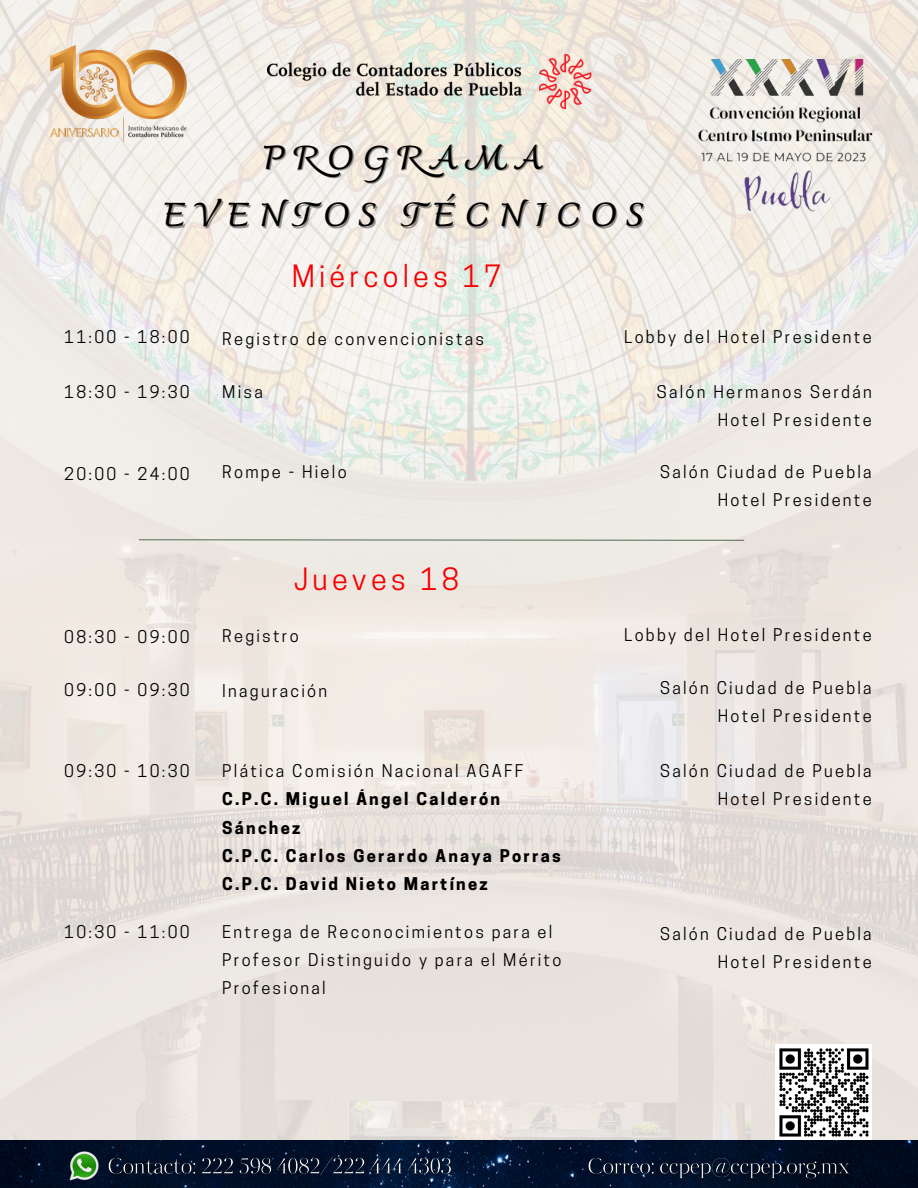
<style>
.page{position:relative;width:918px;height:1188px;background:#fff}
.page>*{position:absolute;margin:0;border:0;box-sizing:border-box;transform-origin:0 0}
.t1{font:700 33px/57.3px "Charmonman";letter-spacing:.28em;color:#000;text-align:center}
.t2{font:28.95px "Cooper Hewitt";letter-spacing:.145em;color:#f60000}
.t3{font:16.5px/28.2px "Cooper Hewitt";letter-spacing:.135em;color:#000;text-align:right}
.t4{font:700 16.5px/28.2px "Cooper Hewitt";letter-spacing:.135em;color:#000}
</style>
<div class="page">
<img style="left:0;top:0;width:918px;height:1140px">
<img style="left:696px;top:60px;width:176px;height:155px">
<img style="left:47px;top:39px;width:142px;height:110px">
<img style="left:268px;top:54px;width:326px;height:54px">
<svg style="left:138px;top:539px;width:607px;height:2px"></svg>
<img style="left:0;top:1140px;width:918px;height:48px">
<img style="left:776px;top:1044px;width:95px;height:96px">
<img style="left:98px;top:1143px;width:761px;height:45px">
<img style="left:70px;top:1151px;width:29px;height:30px">
<h1 class="t1" style="left:163px;top:129px;width:483px">PROGRAMA<br>EVENTOS TÉCNICOS</h1>
<h2 class="t2" style="left:292px;top:265px;width:211px">Miércoles 17</h2>
<p class="t3" style="left:64px;top:325px;width:127px">11:00 - 18:00</p>
<p class="t3" style="left:222px;top:327px;width:263px">Registro de convencionistas</p>
<p class="t3" style="left:222px;top:379px;width:42px">Misa</p>
<p class="t3" style="left:64px;top:380px;width:127px">18:30 - 19:30</p>
<p class="t3" style="left:64px;top:462px;width:127px">20:00 - 24:00</p>
<p class="t3" style="left:64px;top:625px;width:127px">08:30 - 09:00</p>
<p class="t3" style="left:222px;top:460px;width:126px">Rompe - Hielo</p>
<h2 class="t2" style="left:294px;top:569px;width:167px">Jueves 18</h2>
<p class="t3" style="left:222px;top:624px;width:78px">Registro</p>
<p class="t3" style="left:64px;top:678px;width:127px">09:00 - 09:30</p>
<p class="t3" style="left:222px;top:679px;width:106px">Inaguración</p>
<p class="t3" style="left:64px;top:759px;width:127px">09:30 - 10:30</p>
<p class="t3" style="left:64px;top:920px;width:127px">10:30 - 11:00</p>
<p class="t3" style="left:222px;top:759px;width:303px">Plática Comisión Nacional AGAFF</p>
<p class="t4" style="left:222px;top:787px;width:340px">C.P.C. Miguel Ángel Calderón<br>Sánchez<br>C.P.C. Carlos Gerardo Anaya Porras<br>C.P.C. David Nieto Martínez</p>
<p class="t3" style="left:222px;top:920px;width:341px;text-align:left">Entrega de Reconocimientos para el<br>Profesor Distinguido y para el Mérito<br>Profesional</p>
<p class="t3" style="left:624px;top:325px;width:249px">Lobby del Hotel Presidente</p>
<p class="t3" style="left:657px;top:380px;width:216px">Salón Hermanos Serdán<br>Hotel Presidente</p>
<p class="t3" style="left:660px;top:459px;width:213px">Salón Ciudad de Puebla<br>Hotel Presidente</p>
<p class="t3" style="left:624px;top:623px;width:249px">Lobby del Hotel Presidente</p>
<p class="t3" style="left:660px;top:676px;width:213px">Salón Ciudad de Puebla<br>Hotel Presidente</p>
<p class="t3" style="left:660px;top:759px;width:213px">Salón Ciudad de Puebla<br>Hotel Presidente</p>
<p class="t3" style="left:660px;top:922px;width:213px">Salón Ciudad de Puebla<br>Hotel Presidente</p>
</div>
